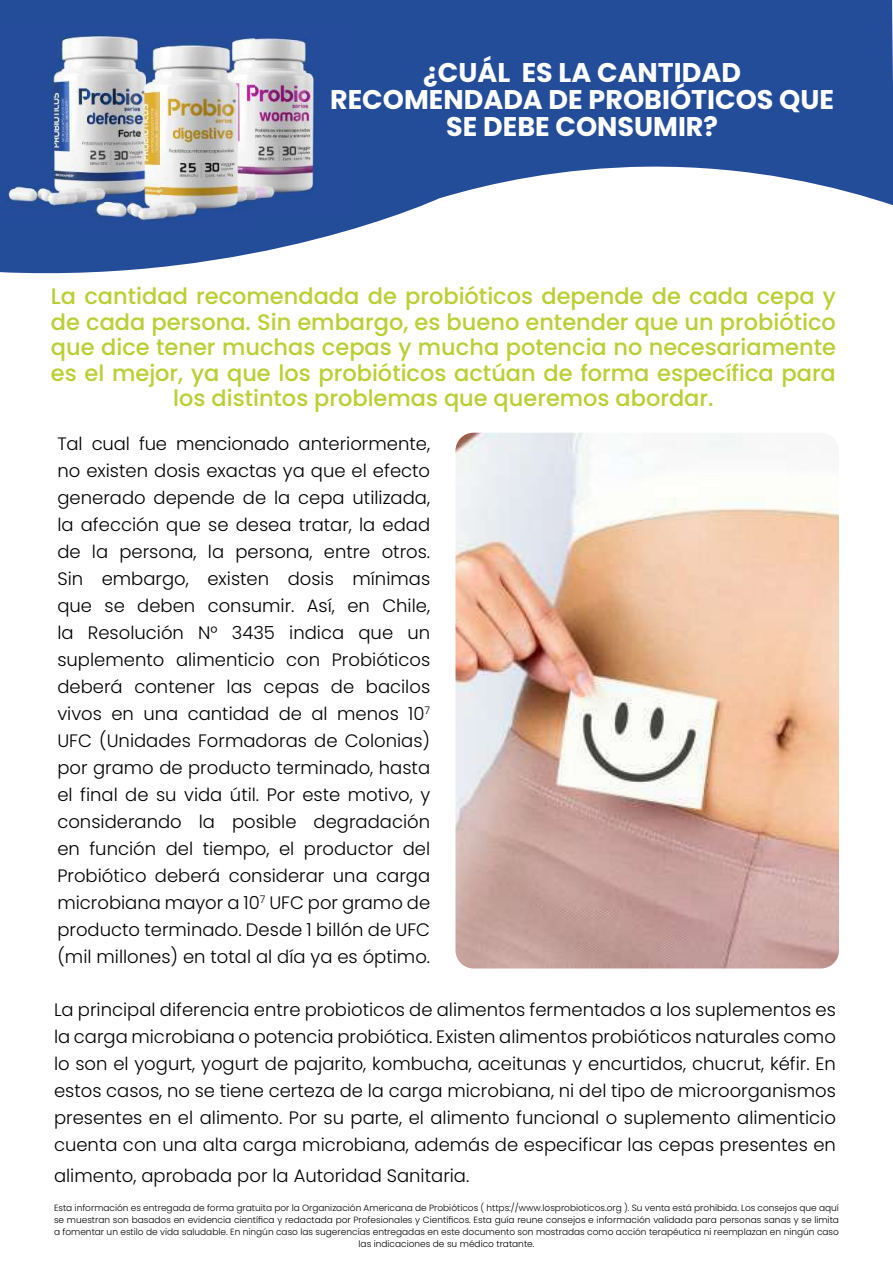
<style>
.page{position:relative;width:893px;height:1263px;background:#fff}
.page>*{position:absolute;margin:0;border:0;box-sizing:border-box;transform-origin:0 0}
.t1{font:700 27px/27px "Poppins";color:#fff;text-align:center}
.t2{font:500 22.5px/25.5px "Poppins";color:#bacf33;text-align:center}
.t3{font:300 18px/27px "Poppins";color:#000;text-align:justify}
.t4{font:300 9px/12px "Poppins";color:#000;text-align:center}
</style>
<div class="page">
<svg style="left:0;top:0;width:893px;height:274px;fill:#244d99"></svg>
<img style="left:171px;top:27px;width:170px;height:186px">
<img style="left:0;top:24px;width:159px;height:193px">
<img style="left:88px;top:38px;width:166px;height:191px">
<img style="left:171px;top:38px;width:83px;height:175px">
<img style="left:88px;top:38px;width:71px;height:179px">
<img style="left:455px;top:433px;width:384px;height:535px">
<h1 class="t1" style="left:330px;top:60px;width:506px">¿CUÁL ES LA CANTIDAD<br>RECOMENDADA DE PROBIÓTICOS QUE<br>SE DEBE CONSUMIR?</h1>
<p class="t2" style="left:51px;top:284px;width:786px">La cantidad recomendada de probióticos depende de cada cepa y de cada persona. Sin embargo, es bueno entender que un probiótico que dice tener muchas cepas y mucha potencia no necesariamente es el mejor, ya que los probióticos actúan de forma específica para los distintos problemas que queremos abordar.</p>
<p class="t3" style="left:57px;top:431px;width:374px">Tal cual fue mencionado anteriormente, no existen dosis exactas ya que el efecto generado depende de la cepa utilizada, la afección que se desea tratar, la edad de la persona, la persona, entre otros.<br>Sin embargo, existen dosis mínimas que se deben consumir. Así, en Chile, la Resolución N° 3435 indica que un suplemento alimenticio con Probióticos deberá contener las cepas de bacilos vivos en una cantidad de al menos 10<sup>7<br></sup>UFC (Unidades Formadoras de Colonias) por gramo de producto terminado, hasta el final de su vida útil. Por este motivo, y considerando la posible degradación en función del tiempo, el productor del Probiótico deberá considerar una carga microbiana mayor a 10<sup>7</sup> UFC por gramo de producto terminado. Desde 1 billón de UFC (mil millones) en total al día ya es óptimo.</p>
<p class="t3" style="left:54px;top:997px;width:783px">La principal diferencia entre probioticos de alimentos fermentados a los suplementos es la carga microbiana o potencia probiótica. Existen alimentos probióticos naturales como lo son el yogurt, yogurt de pajarito, kombucha, aceitunas y encurtidos, chucrut, kéfir. En estos casos, no se tiene certeza de la carga microbiana, ni del tipo de microorganismos presentes en el alimento. Por su parte, el alimento funcional o suplemento alimenticio cuenta con una alta carga microbiana, además de especificar las cepas presentes en</p>
<p class="t3" style="left:54px;top:1162px;width:417px">alimento, aprobada por la Autoridad Sanitaria.</p>
<p class="t4" style="left:54px;top:1202px;width:786px">Esta información es entregada de forma gratuita por la Organización Americana de Probióticos ( https://www.losprobioticos.org ). Su venta está prohibida. Los consejos que aquí se muestran son basados en evidencia científica y redactada por Profesionales y Científicos. Esta guía reune consejos e información validada para personas sanas y se limita a fomentar un estilo de vida saludable. En ningún caso las sugerencias entregadas en este documento son mostradas como acción terapéutica ni reemplazan en ningún caso las indicaciones de su médico tratante.</p>
</div>
